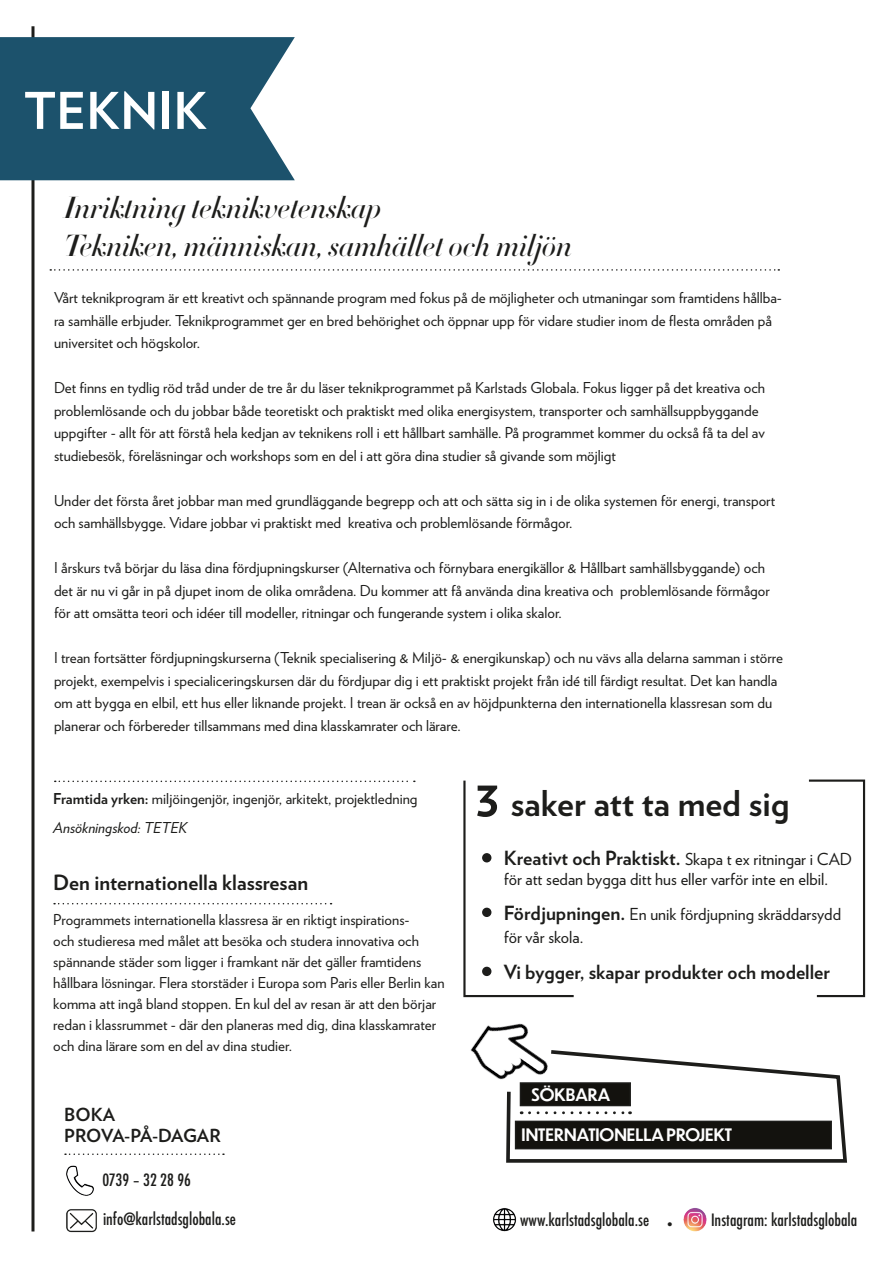
<style>
.page{position:relative;width:893px;height:1263px;background:#fff}
.page>*{position:absolute;margin:0;border:0;box-sizing:border-box;transform-origin:0 0}
.t1{font:700 50.55px "Verlag";color:#fff}
.t2{font:700 45.3px "Verlag";color:#fff}
.t3{font:700 35.55px "Verlag";color:#1d1d1b}
.Kursiv_17pkt{font:italic 500 30px "Didot HTF 96";color:#1d1d1b}
.t4{font:700 21px "Verlag";color:#1d1d1b}
.t5{font:700 19.5px "Verlag";color:#1d1d1b}
.t6{font:700 18px "Verlag";letter-spacing:-.005em;color:#1d1d1b}
.t7{font:500 16.95px "Dunbar Low";color:#fff}
.t8{font:500 condensed 16.65px "Futura";color:#1d1d1b}
.t9{font:16.5px/23.4px "Verlag";color:#1d1d1b}
.t10{font:500 condensed 16.5px "Futura";color:#1d1d1b}
.Kursivt_12pkt{font:15px/22.5px "Verlag";color:#1d1d1b}
.Brödtext_10pkt{font:15px "Verlag";color:#1d1d1b}
.Brödtext_10pkt-2{font:italic 15px "Verlag";color:#1d1d1b}
.s1{font-weight:700}
.s2{font-size:52.95px}
.s3{font-weight:400;font-size:16.5px}
.s4{font-weight:700;font-size:19.5px}
.s5{font-size:33.15px}
</style>
<div class="page">
<svg style="left:506px;top:1053px;width:342px;height:110px"></svg>
<div style="left:516px;top:1121px;width:315px;height:28px;background:#13120e"></div>
<div style="left:515px;top:1121px;width:317px;height:28px;border:1px solid #1d1d1b"></div>
<img style="left:470px;top:1023px;width:125px;height:113px">
<svg style="left:54px;top:903px;width:278px;height:1px"></svg>
<img style="left:66px;top:1209px;width:31px;height:24px">
<img style="left:66px;top:1165px;width:28px;height:31px">
<img style="left:493px;top:1208px;width:23px;height:23px">
<img style="left:683px;top:1208px;width:24px;height:24px">
<svg style="left:50px;top:269px;width:729px;height:2px"></svg>
<hr style="left:32px;top:26px;width:2px;height:1205px;background:#1d1d1b">
<svg style="left:65px;top:1153px;width:159px;height:2px"></svg>
<svg style="left:0;top:37px;width:295px;height:143px;background:#2b5e76"></svg>
<svg style="left:463px;top:780px;width:111px;height:218px"></svg>
<svg style="left:808px;top:779px;width:58px;height:219px"></svg>
<div style="left:483px;top:854px;width:8px;height:8px;background:#1d1d1b;border-radius:50%"></div>
<div style="left:482px;top:853px;width:9px;height:9px;border:2px solid #1d1d1b;border-radius:50%"></div>
<div style="left:483px;top:967px;width:8px;height:8px;background:#1d1d1b;border-radius:50%"></div>
<div style="left:482px;top:967px;width:9px;height:9px;border:2px solid #1d1d1b;border-radius:50%"></div>
<div style="left:483px;top:908px;width:8px;height:8px;background:#1d1d1b;border-radius:50%"></div>
<div style="left:482px;top:908px;width:9px;height:9px;border:2px solid #1d1d1b;border-radius:50%"></div>
<svg style="left:55px;top:780px;width:360px;height:2px"></svg>
<p class="t1" style="left:24px;top:71px;width:185px">TEKNIK</p>
<p class="t2" style="left:47px;top:81px;width:155px">NATUR</p>
<p class="Kursiv_17pkt" style="left:64px;top:189px;width:319px">Inriktning teknikvetenskap</p>
<p class="Kursiv_17pkt" style="left:64px;top:227px;width:509px">Tekniken, människan, samhället och miljön</p>
<p class="Kursivt_12pkt" style="left:54px;top:286px;width:729px">Vårt teknikprogram är ett kreativt och spännande program med fokus på de möjligheter och utmaningar som framtidens hållba&shy;ra samhälle erbjuder. Teknikprogrammet ger en bred behörighet och öppnar upp för vidare studier inom de flesta områden på universitet och högskolor.</p>
<p class="Kursivt_12pkt" style="left:54px;top:376px;width:713px">Det finns en tydlig röd tråd under de tre år du läser teknikprogrammet på Karlstads Globala. Fokus ligger på det kreativa och problemlösande och du jobbar både teoretiskt och praktiskt med olika energisystem, transporter och samhällsuppbyggande uppgifter - allt för att förstå hela kedjan av teknikens roll i ett hållbart samhälle. På programmet kommer du också få ta del av studiebesök, föreläsningar och workshops som en del i att göra dina studier så givande som möjligt</p>
<p class="Kursivt_12pkt" style="left:54px;top:488px;width:723px">Under det första året jobbar man med grundläggande begrepp och att och sätta sig in i de olika systemen för energi, transport och samhällsbygge. Vidare jobbar vi praktiskt med kreativa och problemlösande förmågor.</p>
<p class="Kursivt_12pkt" style="left:54px;top:556px;width:717px">I årskurs två börjar du läsa dina fördjupningskurser (Alternativa och förnybara energikällor &amp; Hållbart samhällsbyggande) och det är nu vi går in på djupet inom de olika områdena. Du kommer att få använda dina kreativa och problemlösande förmågor för att omsätta teori och idéer till modeller, ritningar och fungerande system i olika skalor.</p>
<p class="Kursivt_12pkt" style="left:54px;top:646px;width:731px">I trean fortsätter fördjupningskurserna (Teknik specialisering &amp; Miljö- &amp; energikunskap) och nu vävs alla delarna samman i större projekt, exempelvis i specialiceringskursen där du fördjupar dig i ett praktiskt projekt från idé till färdigt resultat. Det kan handla om att bygga en elbil, ett hus eller liknande projekt. I trean är också en av höjdpunkterna den internationella klassresan som du planerar och förbereder tillsammans med dina klasskamrater och lärare.</p>
<p class="Brödtext_10pkt" style="left:53px;top:788px;width:366px"><span class="s1">Framtida yrken:</span> miljöingenjör, ingenjör, arkitekt, projektledning</p>
<p class="Brödtext_10pkt-2" style="left:53px;top:816px;width:136px">Ansökningskod: TETEK</p>
<p class="t4" style="left:53px;top:866px;width:256px">Den internationella klassresan</p>
<p class="Kursivt_12pkt" style="left:53px;top:908px;width:393px;line-height:21px">Programmets internationella klassresa är en riktigt inspirations-<br>och studieresa med målet att besöka och studera innovativa och spännande städer som ligger i framkant när det gäller framtidens hållbara lösningar. Flera storstäder i Europa som Paris eller Berlin kan komma att ingå bland stoppen. En kul del av resan är att den börjar redan i klassrummet - där den planeras med dig, dina klasskamrater och dina lärare som en del av dina studier.</p>
<p class="t6" style="left:64px;top:1100px;width:52px">BOKA</p>
<p class="t6" style="left:64px;top:1121px;width:158px">PROVA-PÅ-DAGAR</p>
<p class="t3" style="left:475px;top:776px;width:316px"><span class="s2">3</span> saker att ta med sig</p>
<p class="t5" style="left:504px;top:843px;width:350px">Kreativt och Praktiskt. <span class="s3">Skapa t ex ritningar i CAD</span></p>
<p class="t9" style="left:504px;top:867px;width:326px">för att sedan bygga ditt hus eller varför inte en elbil.</p>
<p class="t9" style="left:504px;top:901px;width:339px"><span class="s4">Fördjupningen.</span> En unik fördjupning skräddarsydd för vår skola.</p>
<p class="t5" style="left:504px;top:956px;width:328px">Vi bygger, skapar produkter och modeller</p>
<p class="t7" style="left:531px;top:1082px;width:80px">SÖKBARA</p>
<p class="t7" style="left:522px;top:1122px;width:212px">INTERNATIONELLA PROJEKT</p>
<p class="t10" style="left:102px;top:1169px;width:90px">0739 – 32 28 96</p>
<p class="t10" style="left:103px;top:1209px;width:134px">info@karlstadsglobala.se</p>
<p class="t8" style="left:520px;top:1209px;width:339px">www.karlstadsglobala.se <span class="s5">.</span> Instagram: karlstadsglobala</p>
</div>
